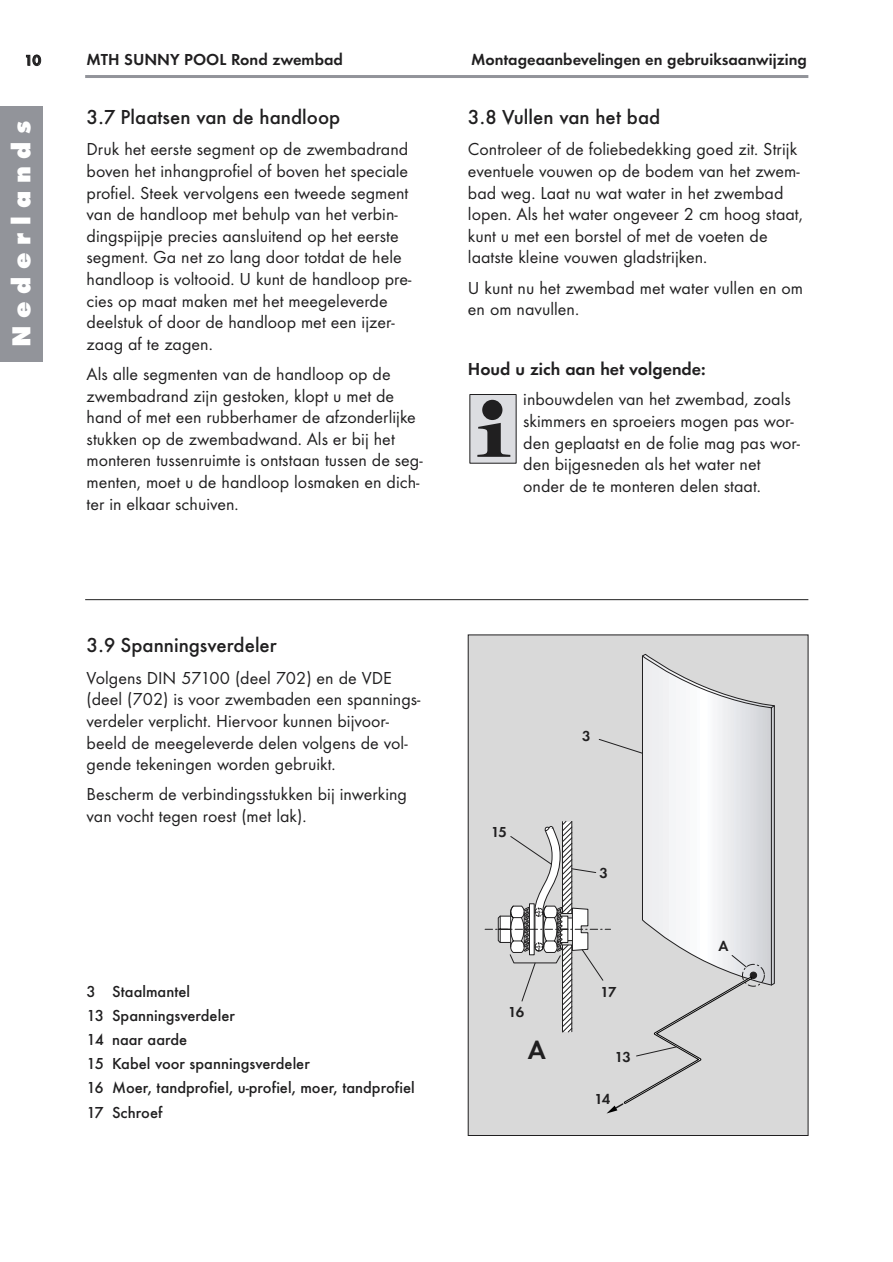
<style>
.page{position:relative;width:893px;height:1262px;background:#fff}
.page>*{position:absolute;margin:0;border:0;box-sizing:border-box;transform-origin:0 0}
.t1{font:800 27px "Function";letter-spacing:.285em;color:#fff}
.t2{font:700 27px "Function";color:#201f20}
.t3{font:500 21px "Function";color:#201f20}
.t4{font:18px/21.6px "Function";color:#201f20}
.t5{font:700 18px "Function";color:#201f20}
.t6{font:500 16.5px/24px "Function";color:#201f20}
.t7{font:700 16.5px "Function";color:#201f20}
.t8{font:700 15px "Function";letter-spacing:-.06em;color:#201f20}
</style>
<div class="page">
<div style="left:0;top:106px;width:43px;height:255px;background:#92949a"></div>
<hr style="left:85px;top:75px;width:723px;height:3px;background:#92949a">
<hr style="left:85px;top:599px;width:723px;height:1px;background:#201f20">
<div style="left:468px;top:635px;width:339px;height:500px;background:#d9d9d9"></div>
<svg style="left:485px;top:654px;width:290px;height:459px"></svg>
<div style="left:469px;top:394px;width:47px;height:69px;background:#dcdde1"></div>
<svg style="left:477px;top:423px;width:33px;height:34px"></svg>
<div style="left:482px;top:400px;width:20px;height:20px;background:#201f20;border-radius:50%"></div>
<p class="t8" style="left:24px;top:54px;width:18px">10</p>
<p class="t7" style="left:471px;top:52px;width:337px">Montageaanbevelingen en gebruiksaanwijzing</p>
<p class="t7" style="left:87px;top:52px;width:258px">MTH SUNNY POOL Rond zwembad</p>
<h1 class="t1" style="left:11px;top:347px;width:228px;rotate:-90deg">Nederlands</h1>
<p class="t3" style="left:87px;top:109px;width:255px">3.7 Plaatsen van de handloop</p>
<p class="t4" style="left:87px;top:140px;width:326px">Druk het eerste segment op de zwembadrand boven het inhangprofiel of boven het speciale profiel. Steek vervolgens een tweede segment van de handloop met behulp van het verbin&shy;dingspijpje precies aansluitend op het eerste segment. Ga net zo lang door totdat de hele handloop is voltooid. U kunt de handloop pre&shy;cies op maat maken met het meegeleverde deelstuk of door de handloop met een ijzer&shy;zaag af te zagen.</p>
<p class="t4" style="left:87px;top:365px;width:337px">Als alle segmenten van de handloop op de zwembadrand zijn gestoken, klopt u met de hand of met een rubberhamer de afzonderlijke stukken op de zwembadwand. Als er bij het monteren tussenruimte is ontstaan tussen de seg&shy;menten, moet u de handloop losmaken en dich&shy;ter in elkaar schuiven.</p>
<p class="t3" style="left:468px;top:109px;width:194px">3.8 Vullen van het bad</p>
<p class="t4" style="left:468px;top:140px;width:336px">Controleer of de foliebedekking goed zit. Strijk eventuele vouwen op de bodem van het zwem&shy;bad weg. Laat nu wat water in het zwembad lopen. Als het water ongeveer 2 cm hoog staat, kunt u met een borstel of met de voeten de laatste kleine vouwen gladstrijken.</p>
<p class="t4" style="left:468px;top:278px;width:336px">U kunt nu het zwembad met water vullen en om en om navullen.</p>
<p class="t5" style="left:468px;top:361px;width:239px">Houd u zich aan het volgende:</p>
<p class="t4" style="left:523px;top:390px;width:278px">inbouwdelen van het zwembad, zoals skimmers en sproeiers mogen pas wor&shy;den geplaatst en de folie mag pas wor&shy;den bijgesneden als het water net onder de te monteren delen staat.</p>
<p class="t3" style="left:87px;top:637px;width:192px">3.9 Spanningsverdeler</p>
<p class="t4" style="left:87px;top:668px;width:335px">Volgens DIN 57100 (deel 702) en de VDE (deel (702) is voor zwembaden een spannings&shy;verdeler verplicht. Hiervoor kunnen bijvoor&shy;beeld de meegeleverde delen volgens de vol&shy;gende tekeningen worden gebruikt.</p>
<p class="t4" style="left:87px;top:785px;width:322px">Bescherm de verbindingsstukken bij inwerking van vocht tegen roest (met lak).</p>
<p class="t6" style="left:87px;top:981px;width:330px">3 Staalmantel<br>13 Spanningsverdeler<br>14 naar aarde<br>15 Kabel voor spanningsverdeler<br>16 Moer, tandprofiel, u-profiel, moer, tandprofiel<br>17 Schroef</p>
<p class="t8" style="left:491px;top:825px;width:18px">15</p>
<p class="t8" style="left:582px;top:729px;width:10px">3</p>
<p class="t8" style="left:599px;top:866px;width:10px">3</p>
<p class="t8" style="left:508px;top:1005px;width:18px">16</p>
<h1 class="t2" style="left:528px;top:1037px;width:20px">A</h1>
<p class="t8" style="left:600px;top:985px;width:18px">17</p>
<p class="t8" style="left:615px;top:1050px;width:18px">13</p>
<p class="t8" style="left:594px;top:1092px;width:17px">14</p>
<p class="t8" style="left:718px;top:939px;width:12px">A</p>
</div>
